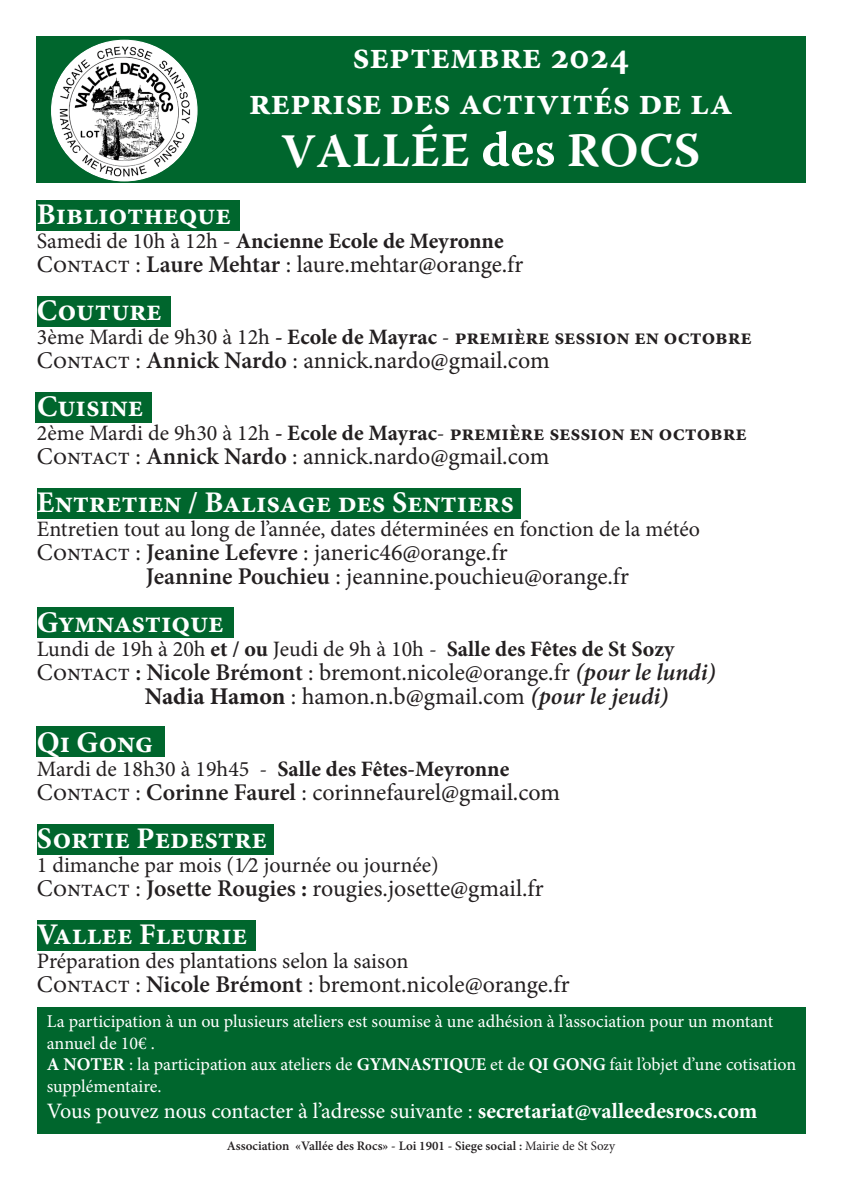
<style>
.page{position:relative;width:842px;height:1191px;background:#fff}
.page>*{position:absolute;margin:0;border:0;box-sizing:border-box;transform-origin:0 0}
.t1{font:700 48px "Warnock Pro";letter-spacing:.02em;color:#fff}
.t2{font:700 38px "Minion Pro";color:#fff}
.t3{font:700 30px "Minion Pro";color:#fff}
.t4{font:24px "Minion Pro";color:#231f20}
.t5{font:700 22px "Minion Pro";color:#231f20}
.t6{font:22px "Minion Pro";color:#231f20}
.t7{font:22px "Minion Pro";letter-spacing:-.005em;color:#fff}
.t8{font:18px "Minion Pro";color:#fff}
.t9{font:600 13px "Minion Pro";color:#231f20}
.s1{font-size:50px}
.s2{font-weight:400}
.s3{font-weight:600}
.s4{font-weight:700}
.s5{font-weight:600;font-style:italic}
</style>
<div class="page">
<div style="left:35px;top:393px;width:117px;height:30px;background:#00662d"></div>
<div style="left:37px;top:920px;width:218px;height:30px;background:#00662d"></div>
<div style="left:37px;top:824px;width:237px;height:31px;background:#00662d"></div>
<div style="left:37px;top:726px;width:128px;height:30px;background:#00662d"></div>
<div style="left:37px;top:607px;width:196px;height:31px;background:#00662d"></div>
<div style="left:37px;top:488px;width:483px;height:31px;background:#00662d"></div>
<div style="left:37px;top:296px;width:134px;height:31px;background:#00662d"></div>
<div style="left:36px;top:200px;width:204px;height:30px;background:#00662d"></div>
<div style="left:37px;top:1007px;width:768px;height:127px;background:#00662d"></div>
<div style="left:36px;top:36px;width:770px;height:147px;background:#00662d"></div>
<svg style="left:52px;top:40px;width:144px;height:141px"></svg>
<img style="left:54px;top:43px;width:139px;height:137px">
<p class="t2" style="left:352px;top:29px;width:278px">septembre 2024</p>
<p class="t2" style="left:249px;top:75px;width:486px">reprise des activités de la</p>
<p class="t1" style="left:282px;top:121px;width:420px">VALLÉE <span class="s1">des</span> ROCS</p>
<p class="t3" style="left:37px;top:193px;width:195px">Bibliotheque</p>
<p class="t5" style="left:37px;top:225px;width:468px"><span class="s2">Samedi de 10h à 12h -</span> Ancienne Ecole de Meyronne</p>
<p class="t4" style="left:37px;top:248px;width:488px">Contact : <span class="s3">Laure Mehtar</span> : laure.mehtar@orange.fr</p>
<p class="t3" style="left:37px;top:289px;width:126px">Couture</p>
<p class="t5" style="left:37px;top:321px;width:716px"><span class="s2">3ème Mardi de 9h30 à 12h</span> - Ecole de Mayrac <span class="s2">-</span> première session en octobre</p>
<p class="t4" style="left:37px;top:344px;width:514px">Contact : <span class="s3">Annick Nardo</span> : annick.nardo@gmail.com</p>
<p class="t3" style="left:37px;top:385px;width:108px">Cuisine</p>
<p class="t5" style="left:37px;top:417px;width:711px"><span class="s2">2ème Mardi de 9h30 à 12h</span> - Ecole de Mayrac<span class="s2">-</span> première session en octobre</p>
<p class="t4" style="left:37px;top:440px;width:514px">Contact : <span class="s3">Annick Nardo</span> : annick.nardo@gmail.com</p>
<p class="t3" style="left:37px;top:481px;width:479px">Entretien / Balisage des Sentiers</p>
<p class="t6" style="left:37px;top:514px;width:665px">Entretien tout au long de l’année, dates déterminées en fonction de la météo</p>
<p class="t4" style="left:37px;top:536px;width:472px">Contact : <span class="s3">Jeanine Lefevre</span> : janeric46@orange.fr</p>
<p class="t4" style="left:146px;top:560px;width:485px"><span class="s3">Jeannine Pouchieu</span> : jeannine.pouchieu@orange.fr</p>
<p class="t3" style="left:37px;top:601px;width:188px">Gymnastique</p>
<p class="t6" style="left:37px;top:634px;width:639px">Lundi de 19h à 20h <span class="s4">et / ou</span> Jeudi de 9h à 10h - <span class="s4">Salle des Fêtes de St Sozy</span></p>
<p class="t4" style="left:37px;top:656px;width:680px">Contact <span class="s3">: Nicole Brémont</span> : bremont.nicole@orange.fr <span class="s5">(pour le lundi)</span></p>
<p class="t4" style="left:145px;top:680px;width:525px"><span class="s4">Nadia Hamon</span> : hamon.n.b@gmail.com <span class="s5">(pour le jeudi)</span></p>
<p class="t3" style="left:37px;top:721px;width:118px">Qi Gong</p>
<p class="t5" style="left:37px;top:753px;width:474px"><span class="s2">Mardi de 18h30 à 19h45 -</span> Salle des Fêtes-Meyronne</p>
<p class="t4" style="left:37px;top:776px;width:525px">Contact : <span class="s3">Corinne Faurel</span> : corinnefaurel@gmail.com</p>
<p class="t3" style="left:37px;top:817px;width:232px">Sortie Pedestre</p>
<p class="t6" style="left:37px;top:850px;width:404px">1 dimanche par mois (1⁄2 journée ou journée)</p>
<p class="t4" style="left:37px;top:872px;width:508px">Contact : <span class="s3">Josette Rougies</span> <span class="s4">:</span> rougies.josette@gmail.fr</p>
<p class="t3" style="left:37px;top:913px;width:212px">Vallee Fleurie</p>
<p class="t6" style="left:37px;top:946px;width:373px">Préparation des plantations selon la saison</p>
<p class="t4" style="left:37px;top:968px;width:534px">Contact : <span class="s3">Nicole Brémont</span> : bremont.nicole@orange.fr</p>
<p class="t8" style="left:47px;top:1009px;width:728px">La participation à un ou plusieurs ateliers est soumise à une adhésion à l’association pour un montant</p>
<p class="t8" style="left:47px;top:1031px;width:110px">annuel de 10€ .</p>
<p class="t8" style="left:47px;top:1052px;width:751px"><span class="s4">A NOTER</span> : la participation aux ateliers de <span class="s4">GYMNASTIQUE</span> et de <span class="s4">QI GONG</span> fait l’objet d’une cotisation</p>
<p class="t8" style="left:47px;top:1074px;width:116px">supplémentaire.</p>
<p class="t7" style="left:47px;top:1096px;width:712px">Vous pouvez nous contacter à l’adresse suivante : <span class="s4">secretariat@valleedesrocs.com</span></p>
<p class="t9" style="left:227px;top:1137px;width:390px">Association «Vallée des Rocs» - Loi 1901 - Siege social : <span class="s2">Mairie de St Sozy</span></p>
</div>
